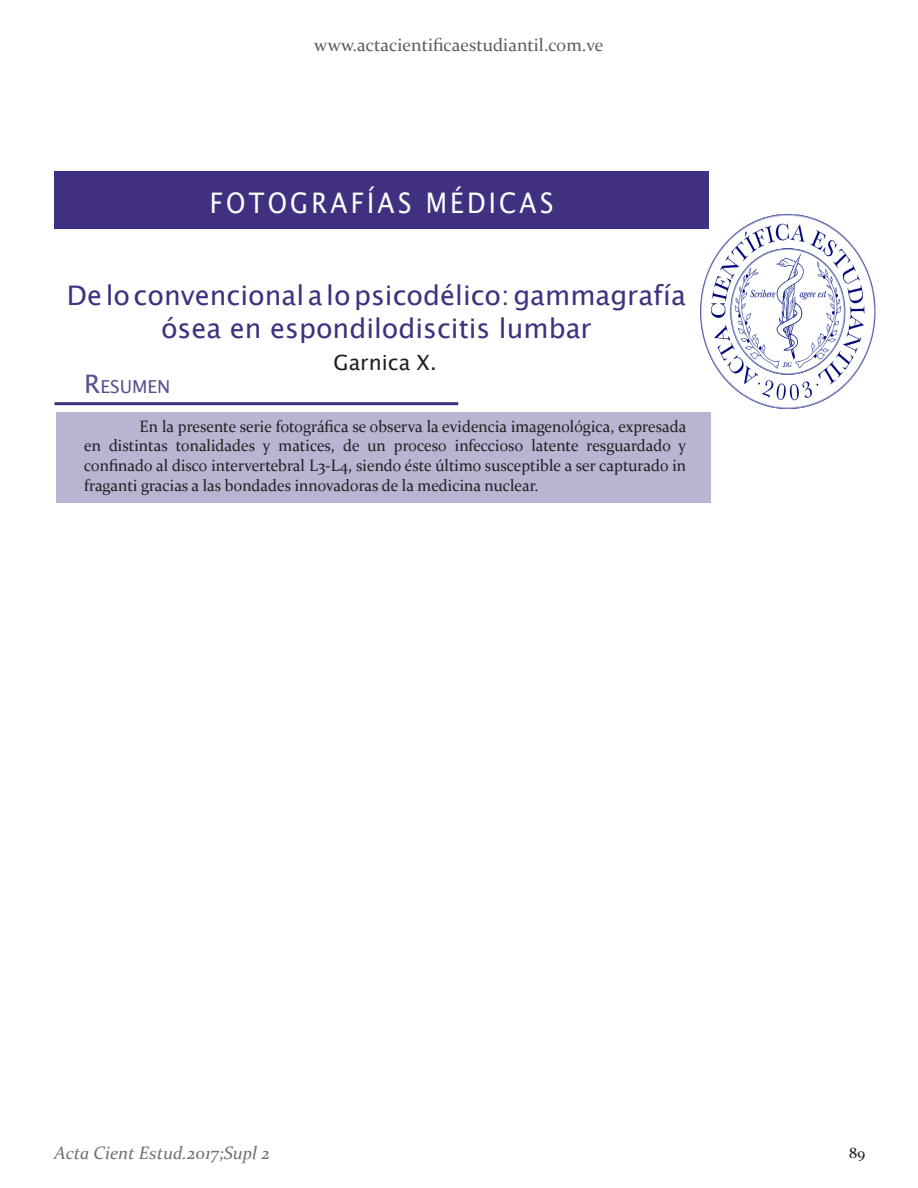
<style>
.page{position:relative;width:918px;height:1188px;background:#fff}
.page>*{position:absolute;margin:0;border:0;box-sizing:border-box;transform-origin:0 0}
.t1{font:28.35px "Lucida Sans Unicode";letter-spacing:.13em;color:#fff;scale:.88 1}
.t2{font:27px/32.4px "Lucida Sans Unicode";color:#413080;text-align:center}
.t3{font:21px "Lucida Sans Unicode";color:#231f20}
.t4{font:18px "Constantia";color:#5f5f62}
.t5{font:italic 18px "Constantia";color:#6f7073}
.t6{font:17.85px "Lucida Sans Unicode";color:#5c4e90}
.t7{font:16.5px/19.8px "Constantia";color:#231f20;text-align:justify;scale:.96 1}
.t8{font:15px "Constantia";color:#231f20}
.s1{font-size:25.5px}
</style>
<div class="page">
<img style="left:692px;top:213px;width:184px;height:200px">
<div style="left:54px;top:172px;width:655px;height:57px;background:#413080"></div>
<div style="left:56px;top:413px;width:655px;height:90px;background:#bab4d3"></div>
<hr style="left:55px;top:402px;width:403px;height:3px;background:#413080">
<p class="t4" style="left:314px;top:32px;width:291px">www.actacientificaestudiantil.com.ve</p>
<p class="t1" style="left:210px;top:180px;width:392px">FOTOGRAFÍAS MÉDICAS</p>
<p class="t2" style="left:67px;top:280px;width:621px">De lo convencional a lo psicodélico: gammagrafía ósea en espondilodiscitis lumbar</p>
<p class="t3" style="left:333px;top:346px;width:105px">Garnica X.</p>
<p class="t6" style="left:84px;top:373px;width:88px"><span class="s1">R</span>ESUMEN</p>
<p class="t7" style="left:84px;top:415px;width:629px;text-indent:55px">En la presente serie fotográfica se observa la evidencia imagenológica, expresada en distintas tonalidades y matices, de un proceso infeccioso latente resguardado y confinado al disco intervertebral L3-L4, siendo éste último susceptible a ser capturado in fraganti gracias a las bondades innovadoras de la medicina nuclear.</p>
<p class="t5" style="left:54px;top:1140px;width:217px">Acta Cient Estud.2017;Supl 2</p>
<p class="t8" style="left:849px;top:1142px;width:18px">89</p>
</div>
